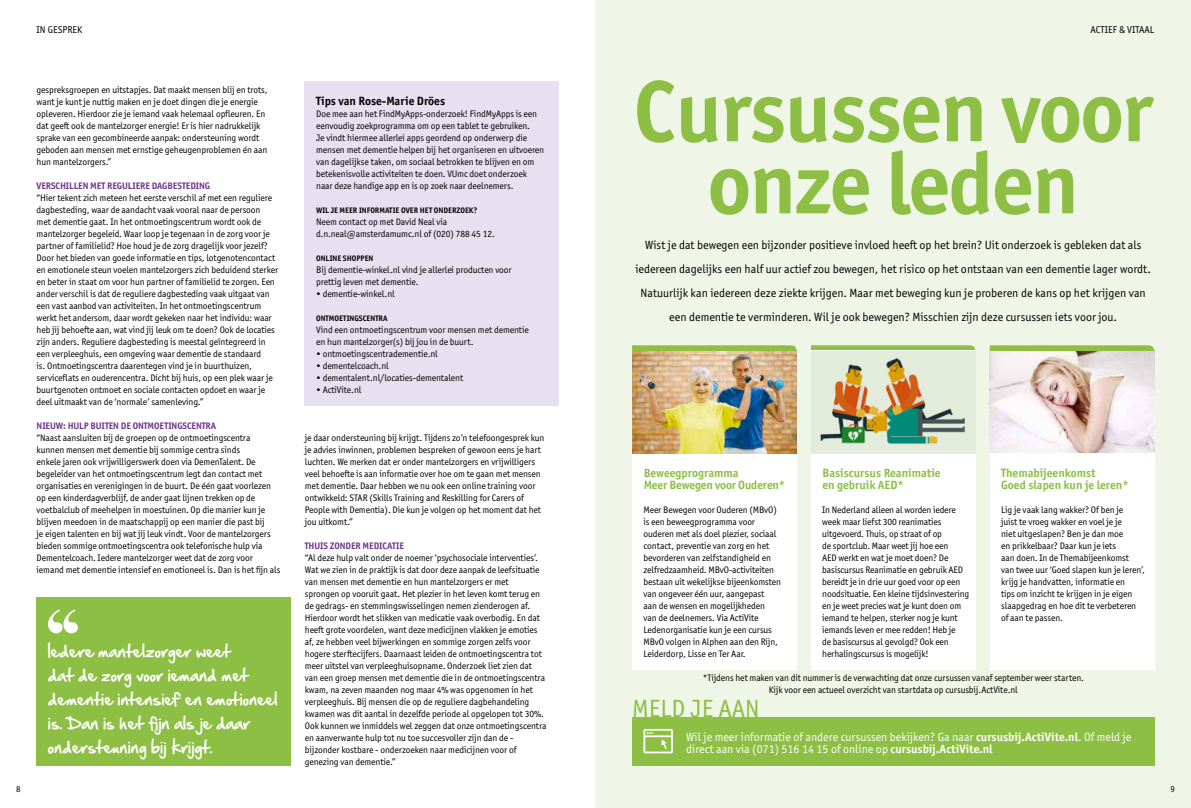
<style>
.page{position:relative;width:1191px;height:808px;background:#fff}
.page>*{position:absolute;margin:0;border:0;box-sizing:border-box;transform-origin:0 0}
.t1{font:700 87px/72px "Officina Sans ITC Pro";letter-spacing:-.02em;color:#8cbf44;text-align:center}
.t2{font:25px "Officina Sans ITC Pro";color:#8cbf44}
.t3{font:15px/24px "Hand Of Sean";color:#fff}
.t4{font:12px/24px "Officina Sans ITC Pro";color:#000;text-align:center}
.t5{font:12px/12px "Officina Sans ITC Pro";color:#fff}
.t6{font:700 12px/12px "Officina Sans ITC Pro";color:#8cbf44}
.t7{font:700 12px "Officina Sans ITC Pro";color:#000}
.t8{font:10px "Officina Sans ITC Pro";color:#000}
.t9{font:9.5px/12px "Officina Sans ITC Pro";letter-spacing:-.01em;color:#000}
.t10{font:700 9.5px "Officina Sans ITC Pro";letter-spacing:-.01em;color:#6e368c}
.t11{font:9px "Officina Sans ITC Pro";color:#000}
.t12{font:700 8px "Officina Sans ITC Pro";color:#000}
.s1{font-weight:700}
</style>
<div class="page">
<div style="left:595px;top:0;width:596px;height:808px;background:#f0f6e7"></div>
<div style="left:632px;top:453px;width:164px;height:216px;background:#fff"></div>
<img style="left:989px;top:351px;width:165px;height:102px">
<img style="left:632px;top:351px;width:164px;height:102px">
<div style="left:811px;top:453px;width:164px;height:216px;background:#fff"></div>
<div style="left:989px;top:453px;width:165px;height:216px;background:#fff"></div>
<div style="left:632px;top:717px;width:522px;height:48px;background:#8cbf44"></div>
<svg style="left:643px;top:729px;width:30px;height:24px"></svg>
<svg style="left:811px;top:345px;width:164px;height:6px"></svg>
<svg style="left:989px;top:345px;width:165px;height:6px"></svg>
<svg style="left:632px;top:345px;width:164px;height:6px"></svg>
<div style="left:305px;top:81px;width:254px;height:324px;background:#e7e0f0"></div>
<div style="left:37px;top:597px;width:254px;height:168px;background:#8cbf44"></div>
<svg style="left:48px;top:609px;width:30px;height:24px"></svg>
<svg style="left:811px;top:351px;width:164px;height:102px;fill:#e3ebdb"></svg>
<p class="t8" style="left:37px;top:24px;width:47px">IN GESPREK</p>
<p class="t8" style="left:1090px;top:24px;width:65px">ACTIEF &amp; VITAAL</p>
<p class="t9" style="left:37px;top:84px;width:233px">gespreksgroepen en uitstapjes. Dat maakt mensen blij en trots, want je kunt je nuttig maken en je doet dingen die je energie opleveren. Hierdoor zie je iemand vaak helemaal opfleuren. En dat geeft ook de mantelzorger energie! Er is hier nadrukkelijk sprake van een gecombineerde aanpak: ondersteuning wordt geboden aan mensen met ernstige geheugenproblemen én aan hun mantelzorgers.”</p>
<p class="t10" style="left:37px;top:180px;width:175px">VERSCHILLEN MET REGULIERE DAGBESTEDING</p>
<p class="t9" style="left:37px;top:192px;width:243px">“Hier tekent zich meteen het eerste verschil af met een reguliere dagbesteding, waar de aandacht vaak vooral naar de persoon<br>met dementie gaat. In het ontmoetingscentrum wordt ook de mantelzorger begeleid. Waar loop je tegenaan in de zorg voor je partner of familielid? Hoe houd je de zorg dragelijk voor jezelf?<br>Door het bieden van goede informatie en tips, lotgenotencontact en emotionele steun voelen mantelzorgers zich beduidend sterker en beter in staat om voor hun partner of familielid te zorgen. Een ander verschil is dat de reguliere dagbesteding vaak uitgaat van een vast aanbod van activiteiten. In het ontmoetingscentrum werkt het andersom, daar wordt gekeken naar het individu: waar heb jij behoefte aan, wat vind jij leuk om te doen? Ook de locaties zijn anders. Reguliere dagbesteding is meestal geïntegreerd in een verpleeghuis, een omgeving waar dementie de standaard<br>is. Ontmoetingscentra daarentegen vind je in buurthuizen, serviceflats en ouderencentra. Dicht bij huis, op een plek waar je buurtgenoten ontmoet en sociale contacten opdoet en waar je deel uitmaakt van de ‘normale’ samenleving.”</p>
<p class="t10" style="left:37px;top:420px;width:181px">NIEUW: HULP BUITEN DE ONTMOETINGSCENTRA</p>
<p class="t9" style="left:37px;top:432px;width:245px">“Naast aansluiten bij de groepen op de ontmoetingscentra kunnen mensen met dementie bij sommige centra sinds<br>enkele jaren ook vrijwilligerswerk doen via DemenTalent. De begeleider van het ontmoetingscentrum legt dan contact met organisaties en verenigingen in de buurt. De één gaat voorlezen op een kinderdagverblijf, de ander gaat lijnen trekken op de voetbalclub of meehelpen in moestuinen. Op die manier kun je blijven meedoen in de maatschappij op een manier die past bij<br>je eigen talenten en bij wat jij leuk vindt. Voor de mantelzorgers bieden sommige ontmoetingscentra ook telefonische hulp via Dementelcoach. Iedere mantelzorger weet dat de zorg voor iemand met dementie intensief en emotioneel is. Dan is het fijn als</p>
<h3 class="t3" style="left:48px;top:639px;width:231px">Iedere mantelzorger weet<br>dat de zorg voor iemand met dementie intensief en emotioneel is. Dan is het fijn als je daar ondersteuning bij krijgt.</h3>
<p class="t7" style="left:316px;top:94px;width:130px">Tips van Rose-Marie Dröes</p>
<p class="t9" style="left:316px;top:108px;width:229px">Doe mee aan het FindMyApps-onderzoek! FindMyApps is een eenvoudig zoekprogramma om op een tablet te gebruiken.<br>Je vindt hiermee allerlei apps geordend op onderwerp die mensen met dementie helpen bij het organiseren en uitvoeren van dagelijkse taken, om sociaal betrokken te blijven en om betekenisvolle activiteiten te doen. VUmc doet onderzoek naar deze handige app en is op zoek naar deelnemers.</p>
<p class="t12" style="left:316px;top:206px;width:163px">WIL JE MEER INFORMATIE OVER HET ONDERZOEK?</p>
<p class="t9" style="left:316px;top:216px;width:180px">Neem contact op met David Neal via d.n.neal@amsterdamumc.nl of (020) 788 45 12.</p>
<p class="t12" style="left:316px;top:254px;width:59px">ONLINE SHOPPEN</p>
<p class="t9" style="left:316px;top:264px;width:197px">Bij dementie-winkel.nl vind je allerlei producten voor prettig leven met dementie.</p>
<p class="t9" style="left:316px;top:288px;width:80px">• dementie-winkel.nl</p>
<p class="t12" style="left:316px;top:314px;width:73px">ONTMOETINGSCENTRA</p>
<p class="t9" style="left:316px;top:324px;width:214px">Vind een ontmoetingscentrum voor mensen met dementie en hun mantelzorger(s) bij jou in de buurt.</p>
<p class="t9" style="left:316px;top:348px;width:123px">• ontmoetingscentradementie.nl</p>
<p class="t9" style="left:316px;top:360px;width:74px">• dementelcoach.nl</p>
<p class="t9" style="left:316px;top:372px;width:149px">• dementalent.nl/locaties-dementalent</p>
<p class="t9" style="left:316px;top:384px;width:47px">• ActiVite.nl</p>
<p class="t9" style="left:305px;top:432px;width:241px">je daar ondersteuning bij krijgt. Tijdens zo’n telefoongesprek kun je advies inwinnen, problemen bespreken of gewoon eens je hart luchten. We merken dat er onder mantelzorgers en vrijwilligers veel behoefte is aan informatie over hoe om te gaan met mensen met dementie. Daar hebben we nu ook een online training voor ontwikkeld: STAR (Skills Training and Reskilling for Carers of People with Dementia). Die kun je volgen op het moment dat het jou uitkomt.”</p>
<p class="t10" style="left:305px;top:540px;width:101px">THUIS ZONDER MEDICATIE</p>
<p class="t9" style="left:305px;top:552px;width:243px">“Al deze hulp valt onder de noemer ‘psychosociale interventies’.<br>Wat we zien in de praktijk is dat door deze aanpak de leefsituatie van mensen met dementie en hun mantelzorgers er met<br>sprongen op vooruit gaat. Het plezier in het leven komt terug en de gedrags- en stemmingswisselingen nemen zienderogen af.<br>Hierdoor wordt het slikken van medicatie vaak overbodig. En dat heeft grote voordelen, want deze medicijnen vlakken je emoties af, ze hebben veel bijwerkingen en sommige zorgen zelfs voor hogere sterftecijfers. Daarnaast leiden de ontmoetingscentra tot meer uitstel van verpleeghuisopname. Onderzoek liet zien dat van een groep mensen met dementie die in de ontmoetingscentra kwam, na zeven maanden nog maar 4% was opgenomen in het verpleeghuis. Bij mensen die op de reguliere dagbehandeling kwamen was dit aantal in dezelfde periode al opgelopen tot 30%.<br>Ook kunnen we inmiddels wel zeggen dat onze ontmoetingscentra en aanverwante hulp tot nu toe succesvoller zijn dan de - bijzonder kostbare - onderzoeken naar medicijnen voor of genezing van dementie.”</p>
<h1 class="t1" style="left:633px;top:75px;width:520px">Cursussen voor onze leden</h1>
<p class="t4" style="left:635px;top:233px;width:517px">Wist je dat bewegen een bijzonder positieve invloed heeft op het brein? Uit onderzoek is gebleken dat als iedereen dagelijks een half uur actief zou bewegen, het risico op het ontstaan van een dementie lager wordt.<br>Natuurlijk kan iedereen deze ziekte krijgen. Maar met beweging kun je proberen de kans op het krijgen van een dementie te verminderen. Wil je ook bewegen? Misschien zijn deze cursussen iets voor jou.</p>
<p class="t6" style="left:643px;top:467px;width:143px">Beweegprogramma<br>Meer Bewegen voor Ouderen*</p>
<p class="t6" style="left:1001px;top:467px;width:129px">Themabijeenkomst<br>Goed slapen kun je leren*</p>
<p class="t6" style="left:822px;top:467px;width:120px">Basiscursus Reanimatie en gebruik AED*</p>
<p class="t9" style="left:643px;top:504px;width:139px">Meer Bewegen voor Ouderen (MBvO) is een beweegprogramma voor ouderen met als doel plezier, sociaal contact, preventie van zorg en het bevorderen van zelfstandigheid en zelfredzaamheid. MBvO-activiteiten bestaan uit wekelijkse bijeenkomsten van ongeveer één uur, aangepast<br>aan de wensen en mogelijkheden<br>van de deelnemers. Via ActiVite Ledenorganisatie kun je een cursus MBvO volgen in Alphen aan den Rijn, Leiderdorp, Lisse en Ter Aar.</p>
<p class="t9" style="left:1001px;top:504px;width:145px">Lig je vaak lang wakker? Of ben je<br>juist te vroeg wakker en voel je je<br>niet uitgeslapen? Ben je dan moe<br>en prikkelbaar? Daar kun je iets<br>aan doen. In de Themabijeenkomst<br>van twee uur ‘Goed slapen kun je leren’, krijg je handvatten, informatie en<br>tips om inzicht te krijgen in je eigen slaapgedrag en hoe dit te verbeteren of aan te passen.</p>
<p class="t9" style="left:822px;top:504px;width:148px">In Nederland alleen al worden iedere week maar liefst 300 reanimaties uitgevoerd. Thuis, op straat of op<br>de sportclub. Maar weet jij hoe een<br>AED werkt en wat je moet doen? De basiscursus Reanimatie en gebruik AED bereidt je in drie uur goed voor op een noodsituatie. Een kleine tijdsinvestering en je weet precies wat je kunt doen om iemand te helpen, sterker nog je kunt iemands leven er mee redden! Heb je<br>de basiscursus al gevolgd? Ook een herhalingscursus is mogelijk!</p>
<p class="t9" style="left:702px;top:672px;width:383px;text-align:center">*Tijdens het maken van dit nummer is de verwachting dat onze cursussen vanaf september weer starten.<br>Kijk voor een actueel overzicht van startdata op cursusbij.ActVite.nl</p>
<h2 class="t2" style="left:632px;top:694px;width:129px">MELD JE AAN</h2>
<p class="t5" style="left:686px;top:731px;width:446px">Wil je meer informatie of andere cursussen bekijken? Ga naar <span class="s1">cursusbij.ActiVite.nl</span>. Of meld je direct aan via (071) 516 14 15 of online op <span class="s1">cursusbij.ActiVite.nl</span></p>
<p class="t11" style="left:16px;top:784px;width:6px">8</p>
<p class="t11" style="left:1170px;top:784px;width:6px">9</p>
</div>
